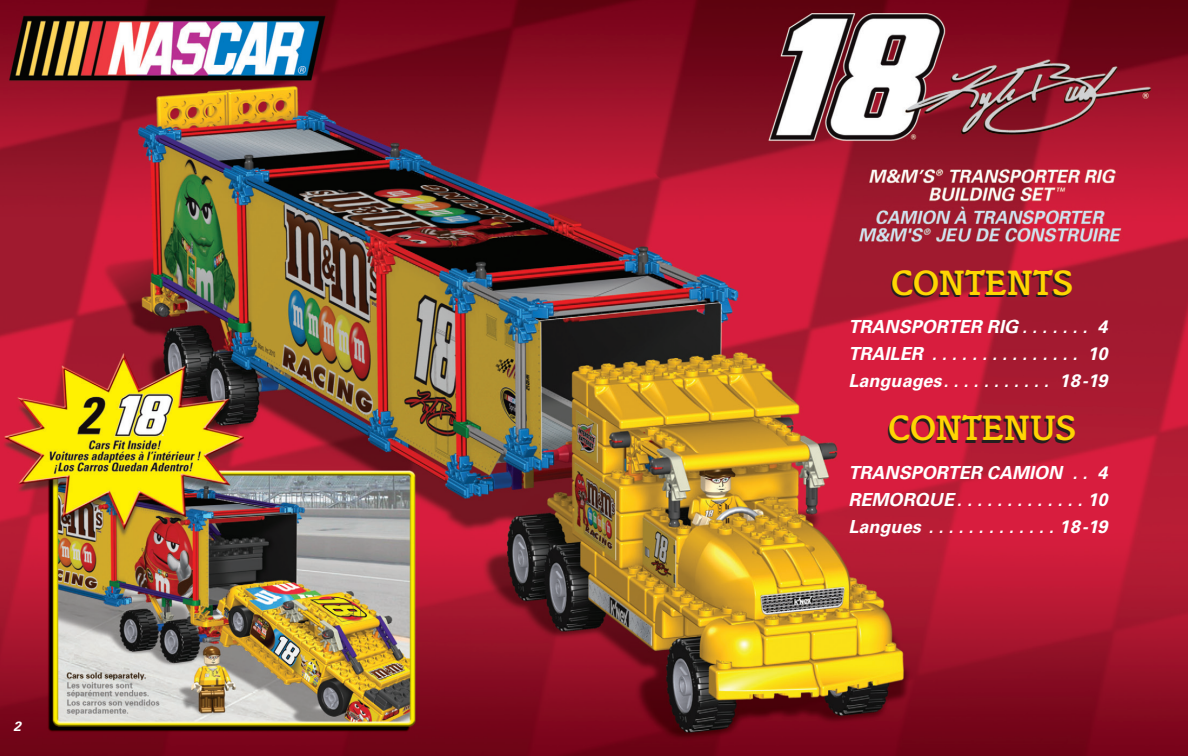
<style>
.page{position:relative;width:1188px;height:756px;background:#fff}
.page>*{position:absolute;margin:0;border:0;box-sizing:border-box;transform-origin:0 0}
.t1{font:500 36px "Italia";color:#fed503}
.t2{font:italic 700 18px/27px "Univers";letter-spacing:.005em;color:#fff;text-align:justify}
.t3{font:italic 700 13.5px "Univers";color:#fff}
</style>
<div class="page">
<img style="left:0;top:0;width:1188px;height:756px">
<p class="t3" style="left:14px;top:721px;width:9px">2</p>
<h1 class="t1" style="left:891px;top:269px;width:183px">CONTENTS</h1>
<p class="t2" style="left:848px;top:315px;width:261px">TRANSPORTER RIG . . . . . . . 4<br>TRAILER ............... 10<br>Languages. . . . . . . . . . . 18-19</p>
<h1 class="t1" style="left:888px;top:415px;width:189px">CONTENUS</h1>
<p class="t2" style="left:848px;top:460px;width:261px">TRANSPORTER CAMION . . 4<br>REMORQUE.............10<br>Langues .............18-19</p>
</div>
